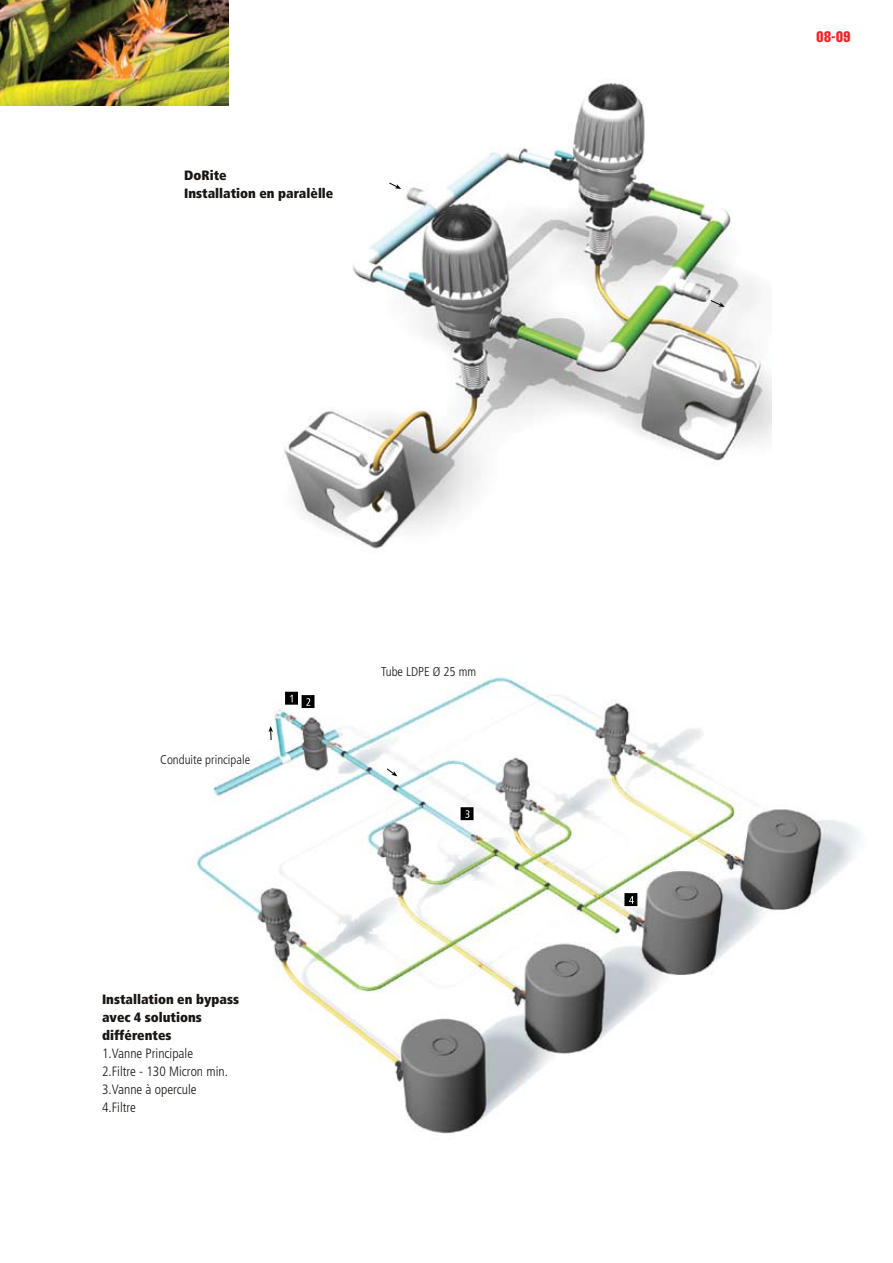
<style>
.page{position:relative;width:893px;height:1263px;background:#fff}
.page>*{position:absolute;margin:0;border:0;box-sizing:border-box;transform-origin:0 0}
.t1{font:extra-condensed 15px "Helvetica";color:#ee2528}
.t2{font:900 condensed 13.5px/18px "Frutiger";color:#191613}
.t3{font:300 condensed 13.5px/18px "Frutiger";color:#191613}
.t4{font:300 condensed 12.75px "Frutiger";color:#191613}
</style>
<div class="page">
<img style="left:0;top:0;width:228px;height:105px">
<img style="left:196px;top:676px;width:665px;height:460px">
<div style="left:286px;top:692px;width:11px;height:12px;background:#000"></div>
<div style="left:285px;top:692px;width:13px;height:12px;border:1px solid #000"></div>
<svg style="left:290px;top:695px;width:3px;height:7px"></svg>
<div style="left:302px;top:696px;width:12px;height:11px;background:#000"></div>
<div style="left:302px;top:695px;width:12px;height:13px;border:1px solid #000"></div>
<svg style="left:306px;top:698px;width:4px;height:8px"></svg>
<div style="left:461px;top:808px;width:12px;height:12px;background:#000"></div>
<div style="left:461px;top:807px;width:12px;height:13px;border:1px solid #000"></div>
<svg style="left:465px;top:810px;width:4px;height:8px"></svg>
<div style="left:625px;top:894px;width:12px;height:11px;background:#000"></div>
<div style="left:625px;top:893px;width:12px;height:13px;border:1px solid #000"></div>
<svg style="left:629px;top:896px;width:5px;height:8px"></svg>
<svg style="left:268px;top:726px;width:5px;height:14px"></svg>
<svg style="left:386px;top:768px;width:11px;height:8px"></svg>
<img style="left:284px;top:83px;width:487px;height:466px">
<svg style="left:389px;top:182px;width:12px;height:7px"></svg>
<svg style="left:710px;top:300px;width:15px;height:7px"></svg>
<p class="t2" style="left:184px;top:166px;width:151px">DoRite<br>Installation en paralèlle</p>
<p class="t4" style="left:160px;top:752px;width:91px">Conduite principale</p>
<p class="t2" style="left:102px;top:990px;width:138px">Installation en bypass avec 4 solutions différentes</p>
<p class="t3" style="left:102px;top:1044px;width:127px">1.Vanne Principale<br>2.Filtre - 130 Micron min.<br>3.Vanne à opercule<br>4.Filtre</p>
<p class="t4" style="left:381px;top:664px;width:96px">Tube LDPE Ø 25 mm</p>
<p class="t1" style="left:816px;top:27px;width:36px">08-09</p>
</div>
